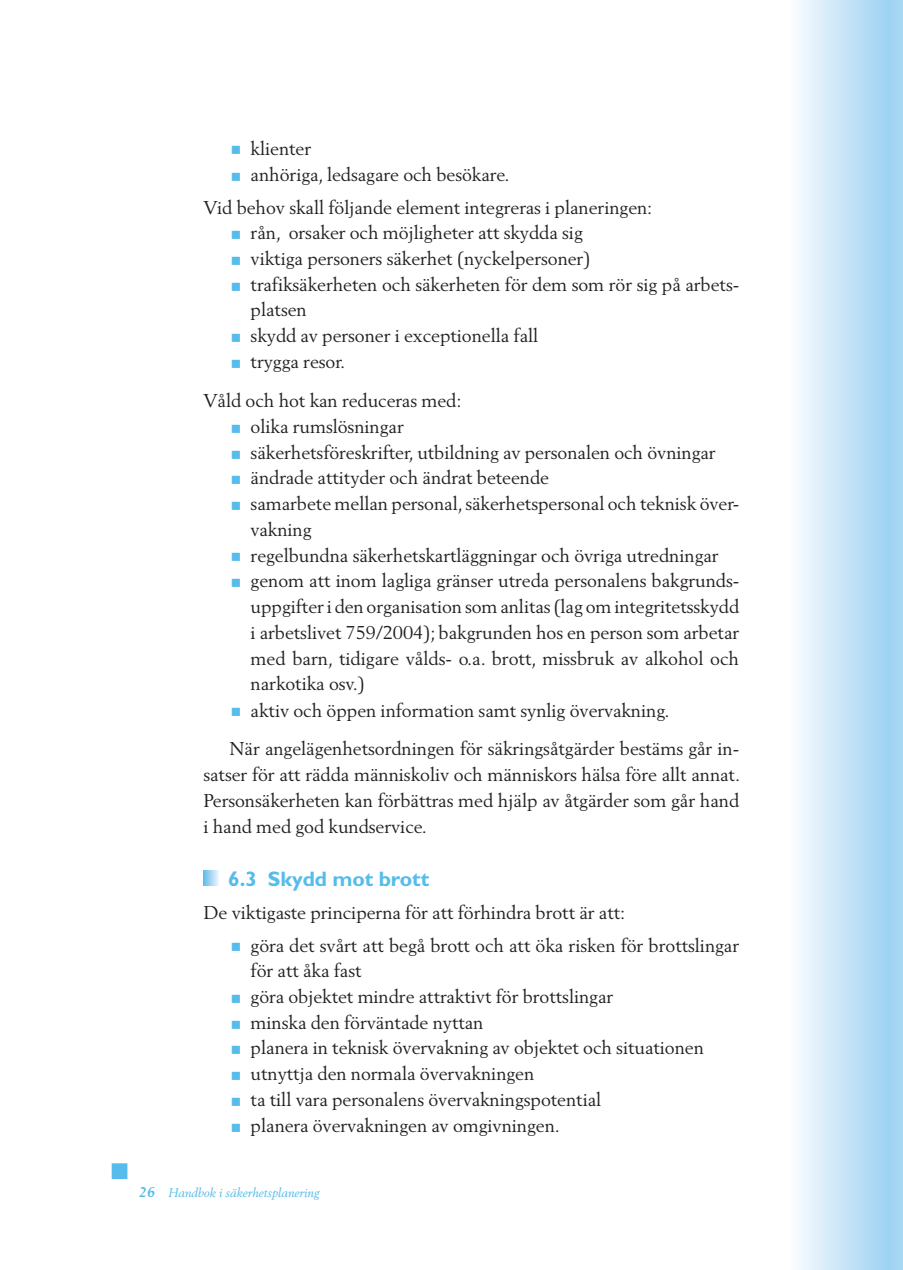
<style>
.page{position:relative;width:903px;height:1270px;background:#fff}
.page>*{position:absolute;margin:0;border:0;box-sizing:border-box;transform-origin:0 0}
.t1{font:700 21px "Gill Sans";color:#55bceb}
.t2{font:18.38px/25.7px "Berling";letter-spacing:-.005em;color:#231f20}
.t3{font:italic 12.25px "Berling";color:#55bceb}
.s1{font-weight:700;font-size:14px}
</style>
<div class="page">
<div style="left:113px;top:1164px;width:14px;height:14px;background:#55bceb"></div>
<div style="left:112px;top:1163px;width:15px;height:16px;border:2px solid #55bceb"></div>
<div style="left:789px;top:0;width:99px;height:1270px;background:linear-gradient(to right,#fcfdfe,#9fd2f2)"></div>
<div style="left:888px;top:0;width:15px;height:1270px;background:#a4d5f3"></div>
<svg style="left:203px;top:870px;width:16px;height:16px"></svg>
<p class="t2" style="left:251px;top:136px;width:260px;line-height:26.2px">klienter<br>anhöriga, ledsagare och besökare.</p>
<p class="t2" style="left:251px;top:195px;width:490px;text-indent:-47px">Vid behov skall följande element integreras i planeringen:<br>rån, orsaker och möjligheter att skydda sig<br>viktiga personers säkerhet (nyckelpersoner)<br>trafiksäkerheten och säkerheten för dem som rör sig på arbets&shy;platsen<br>skydd av personer i exceptionella fall<br>trygga resor.</p>
<p class="t2" style="left:251px;top:389px;width:490px;text-indent:-47px">Våld och hot kan reduceras med:<br>olika rumslösningar<br>säkerhetsföreskrifter, utbildning av personalen och övningar ändrade attityder och ändrat beteende<br>samarbete mellan personal, säkerhetspersonal och teknisk över&shy;vakning<br>regelbundna säkerhetskartläggningar och övriga utredningar genom att inom lagliga gränser utreda personalens bakgrunds&shy;uppgifter i den organisation som anlitas (lag om integritetsskydd i arbetslivet 759/2004); bakgrunden hos en person som arbetar med barn, tidigare vålds- o.a. brott, missbruk av alkohol och narkotika osv.)<br>aktiv och öppen information samt synlig övervakning.</p>
<p class="t2" style="left:203px;top:737px;width:538px;text-align:justify;text-indent:26px">När angelägenhetsordningen för säkringsåtgärder bestäms går in&shy;satser för att rädda människoliv och människors hälsa före allt annat.<br>Personsäkerheten kan förbättras med hjälp av åtgärder som går hand i hand med god kundservice.</p>
<p class="t1" style="left:228px;top:871px;width:203px">6.3 Skydd mot brott</p>
<p class="t2" style="left:251px;top:897px;width:490px;line-height:32.7px;text-indent:-47px">De viktigaste principerna för att förhindra brott är att:<br>göra det svårt att begå brott och att öka risken för brottslingar</p>
<p class="t2" style="left:251px;top:959px;width:455px">för att åka fast<br>göra objektet mindre attraktivt för brottslingar<br>minska den förväntade nyttan<br>planera in teknisk övervakning av objektet och situationen utnyttja den normala övervakningen<br>ta till vara personalens övervakningspotential<br>planera övervakningen av omgivningen.</p>
<p class="t3" style="left:139px;top:1187px;width:182px"><span class="s1">26</span> Handbok i säkerhetsplanering</p>
</div>
